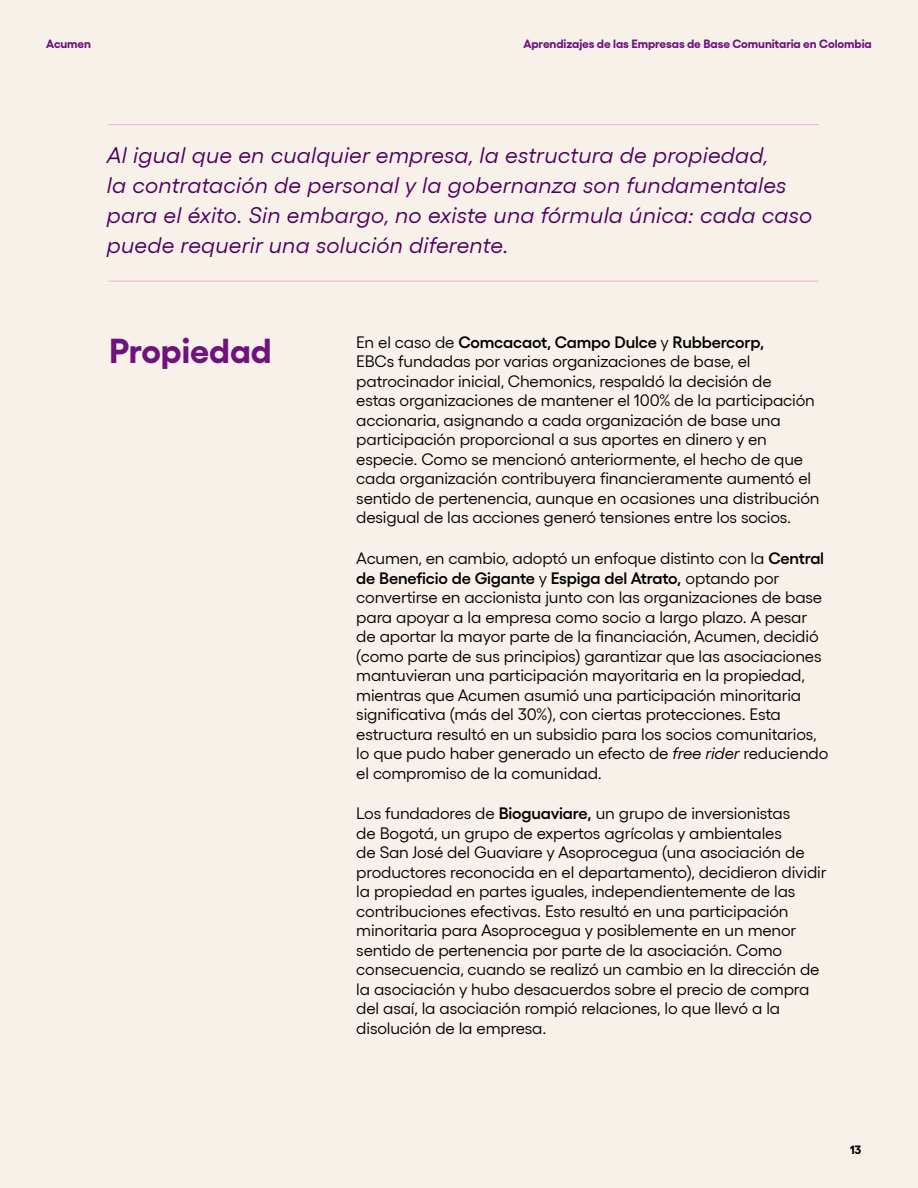
<style>
.page{position:relative;width:918px;height:1188px;background:#f7f1ea}
.page>*{position:absolute;margin:0;border:0;box-sizing:border-box;transform-origin:0 0}
.t1{font:700 34.5px "Gellix";color:#6f137c}
.t2{font:italic 22.5px/30px "Gellix";letter-spacing:.01em;color:#4f005e}
.t3{font:16.5px/19.5px "Gellix";letter-spacing:-.01em;color:#000}
.t4{font:700 12px "Gellix";letter-spacing:-.005em;color:#6f137c}
.t5{font:700 12px "Gellix";color:#000}
.s1{font-weight:600}
.s2{font-style:italic}
</style>
<div class="page">
<hr style="left:108px;top:124px;width:711px;height:1px;background:#ecb6da">
<hr style="left:108px;top:281px;width:711px;height:1px;background:#ecb6da">
<p class="t4" style="left:46px;top:39px;width:46px">Acumen</p>
<p class="t4" style="left:523px;top:39px;width:350px">Aprendizajes de las Empresas de Base Comunitaria en Colombia</p>
<h2 class="t2" style="left:107px;top:142px;width:707px">Al igual que en cualquier empresa, la estructura de propiedad,<br>la contratación de personal y la gobernanza son fundamentales para el éxito. Sin embargo, no existe una fórmula única: cada caso puede requerir una solución diferente.</h2>
<h1 class="t1" style="left:109px;top:338px;width:164px">Propiedad</h1>
<p class="t3" style="left:356px;top:333px;width:465px">En el caso de <span class="s1">Comcacaot, Campo Dulce</span> y <span class="s1">Rubbercorp,<br></span>EBCs fundadas por varias organizaciones de base, el patrocinador inicial, Chemonics, respaldó la decisión de<br>estas organizaciones de mantener el 100% de la participación accionaria, asignando a cada organización de base una participación proporcional a sus aportes en dinero y en especie. Como se mencionó anteriormente, el hecho de que cada organización contribuyera financieramente aumentó el sentido de pertenencia, aunque en ocasiones una distribución desigual de las acciones generó tensiones entre los socios.</p>
<p class="t3" style="left:356px;top:549px;width:474px">Acumen, en cambio, adoptó un enfoque distinto con la <span class="s1">Central de Beneficio de Gigante</span> y <span class="s1">Espiga del Atrato,</span> optando por convertirse en accionista junto con las organizaciones de base para apoyar a la empresa como socio a largo plazo. A pesar de aportar la mayor parte de la financiación, Acumen, decidió (como parte de sus principios) garantizar que las asociaciones mantuvieran una participación mayoritaria en la propiedad, mientras que Acumen asumió una participación minoritaria significativa (más del 30%), con ciertas protecciones. Esta estructura resultó en un subsidio para los socios comunitarios, lo que pudo haber generado un efecto de <span class="s2">free rider</span> reduciendo el compromiso de la comunidad.</p>
<p class="t3" style="left:356px;top:804px;width:472px">Los fundadores de <span class="s1">Bioguaviare,</span> un grupo de inversionistas<br>de Bogotá, un grupo de expertos agrícolas y ambientales<br>de San José del Guaviare y Asoprocegua (una asociación de productores reconocida en el departamento), decidieron dividir la propiedad en partes iguales, independientemente de las contribuciones efectivas. Esto resultó en una participación minoritaria para Asoprocegua y posiblemente en un menor sentido de pertenencia por parte de la asociación. Como consecuencia, cuando se realizó un cambio en la dirección de la asociación y hubo desacuerdos sobre el precio de compra del asaí, la asociación rompió relaciones, lo que llevó a la disolución de la empresa.</p>
<p class="t5" style="left:850px;top:1145px;width:13px">13</p>
</div>
